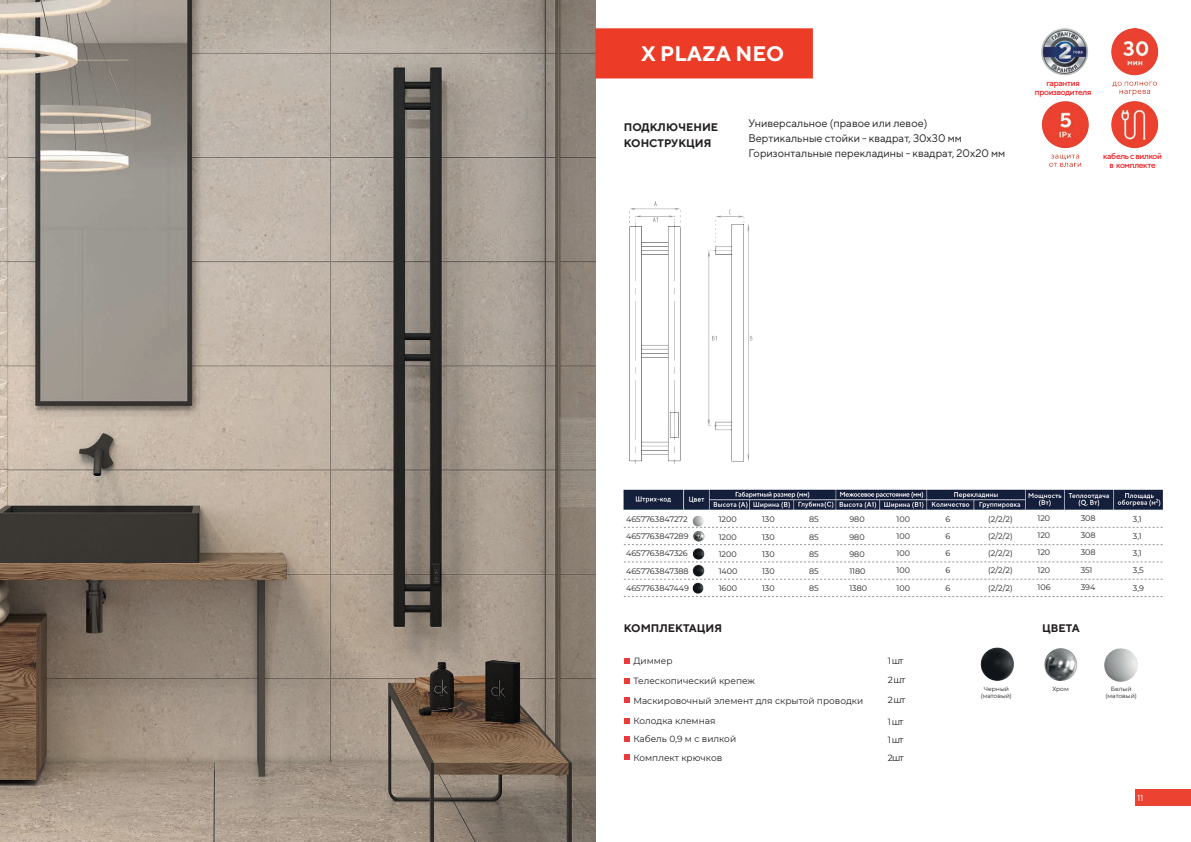
<style>
.page{position:relative;width:1191px;height:842px;background:#fff}
.page>*{position:absolute;margin:0;border:0;box-sizing:border-box;transform-origin:0 0}
.t1{font:700 21px "TT Norms";color:#fff}
.t2{font:11px/15px "TT Norms";color:#231f20}
.t3{font:700 11px/16px "TT Norms";color:#231f20}
.t4{font:9px/18.4px "Montserrat";color:#231f20;text-align:justify}
.t5{font:9px "TT Norms";color:#fff}
.t6{font:500 8.5px/9px "TT Norms";letter-spacing:-.04em;color:#ee1d23;text-align:center}
.t7{font:8.5px/9px "TT Norms";letter-spacing:-.04em;color:#ee1d23;text-align:center}
.t8{font:8px/17.2px "Montserrat";color:#231f20;text-align:justify}
.t9{font:6px/7.2px "Montserrat";color:#231f20;text-align:center}
</style>
<div class="page">
<div style="left:1134px;top:790px;width:57px;height:16px;background:#eb4231"></div>
<img style="left:0;top:0;width:595px;height:842px">
<div style="left:595px;top:28px;width:218px;height:50px;background:#ec3c27;border:1px solid #ec3c27"></div>
<img style="left:1041px;top:28px;width:118px;height:139px">
<img style="left:629px;top:201px;width:124px;height:262px">
<svg style="left:624px;top:659px;width:5px;height:5px"></svg>
<svg style="left:624px;top:678px;width:5px;height:6px"></svg>
<svg style="left:624px;top:697px;width:5px;height:6px"></svg>
<svg style="left:624px;top:718px;width:5px;height:5px"></svg>
<svg style="left:624px;top:736px;width:5px;height:5px"></svg>
<svg style="left:624px;top:754px;width:5px;height:6px"></svg>
<img style="left:693px;top:531px;width:12px;height:11px">
<svg style="left:624px;top:544px;width:538px;height:53px"></svg>
<svg style="left:624px;top:515px;width:538px;height:13px"></svg>
<img style="left:623px;top:490px;width:539px;height:19px">
<img style="left:980px;top:647px;width:34px;height:34px">
<img style="left:1044px;top:648px;width:33px;height:33px">
<img style="left:1104px;top:648px;width:34px;height:34px">
<div style="left:1097px;top:149px;width:70px;height:29px;background:#fff"></div>
<div style="left:1028px;top:78px;width:69px;height:19px;background:#fff"></div>
<h1 class="t1" style="left:641px;top:40px;width:145px">X PLAZA NEO</h1>
<h2 class="t3" style="left:624px;top:119px;width:96px">ПОДКЛЮЧЕНИЕ<br>КОНСТРУКЦИЯ</h2>
<h2 class="t2" style="left:748px;top:116px;width:258px">Универсальное (правое или левое)<br>Вертикальные стойки - квадрат, 30х30 мм<br>Горизонтальные перекладины - квадрат, 20х20 мм</h2>
<p class="t6" style="left:1034px;top:78px;width:58px">гарантия производителя</p>
<p class="t7" style="left:1103px;top:150px;width:60px">кабель с вилкой в комплекте</p>
<p class="t6" style="left:1103px;top:151px;width:61px">кабель с вилкой</p>
<p class="t8" style="left:762px;top:510px;width:14px">130<br>130<br>130<br>130<br>130</p>
<p class="t8" style="left:809px;top:510px;width:11px">85<br>85<br>85<br>85<br>85</p>
<p class="t8" style="left:896px;top:510px;width:15px">100<br>100<br>100<br>100<br>100</p>
<p class="t8" style="left:945px;top:510px;width:6px">6<br>6<br>6<br>6<br>6</p>
<p class="t8" style="left:988px;top:510px;width:26px">(2/2/2) (2/2/2) (2/2/2) (2/2/2) (2/2/2)</p>
<p class="t8" style="left:1037px;top:509px;width:15px">120<br>120<br>120<br>120<br>106</p>
<p class="t8" style="left:1080px;top:509px;width:16px;text-align:left">308<br>308<br>308<br>351<br>394</p>
<p class="t8" style="left:1132px;top:510px;width:13px;text-align:left">3,1<br>3,1<br>3,1<br>3,5<br>3,9</p>
<p class="t8" style="left:626px;top:510px;width:64px;text-align:left">4657763847272<br>4657763847289<br>4657763847326<br>4657763847388<br>4657763847449</p>
<p class="t8" style="left:718px;top:510px;width:20px">1200<br>1200<br>1200<br>1400<br>1600</p>
<p class="t8" style="left:849px;top:510px;width:19px;text-align:left">980<br>980<br>980<br>1180<br>1380</p>
<h2 class="t3" style="left:624px;top:620px;width:100px">КОМПЛЕКТАЦИЯ</h2>
<h2 class="t3" style="left:1042px;top:620px;width:39px">ЦВЕТА</h2>
<p class="t4" style="left:633px;top:651px;width:41px">Диммер</p>
<p class="t4" style="left:888px;top:651px;width:17px">1 шт</p>
<p class="t4" style="left:633px;top:671px;width:123px">Телескопический крепеж</p>
<p class="t4" style="left:888px;top:671px;width:19px">2 шт</p>
<p class="t4" style="left:633px;top:691px;width:231px">Маскировочный элемент для скрытой проводки</p>
<p class="t4" style="left:633px;top:711px;width:104px;text-align:left">Колодка клемная<br>Кабель 0,9 м с вилкой<br>Комплект крючков</p>
<p class="t4" style="left:888px;top:690px;width:19px">2 шт</p>
<p class="t4" style="left:888px;top:712px;width:18px">1 шт 1 шт 2шт</p>
<p class="t9" style="left:980px;top:685px;width:33px">Черный (матовый)</p>
<p class="t9" style="left:1052px;top:685px;width:18px">Хром</p>
<p class="t9" style="left:1105px;top:685px;width:33px">Белый (матовый)</p>
<p class="t5" style="left:1137px;top:793px;width:8px">11</p>
</div>
